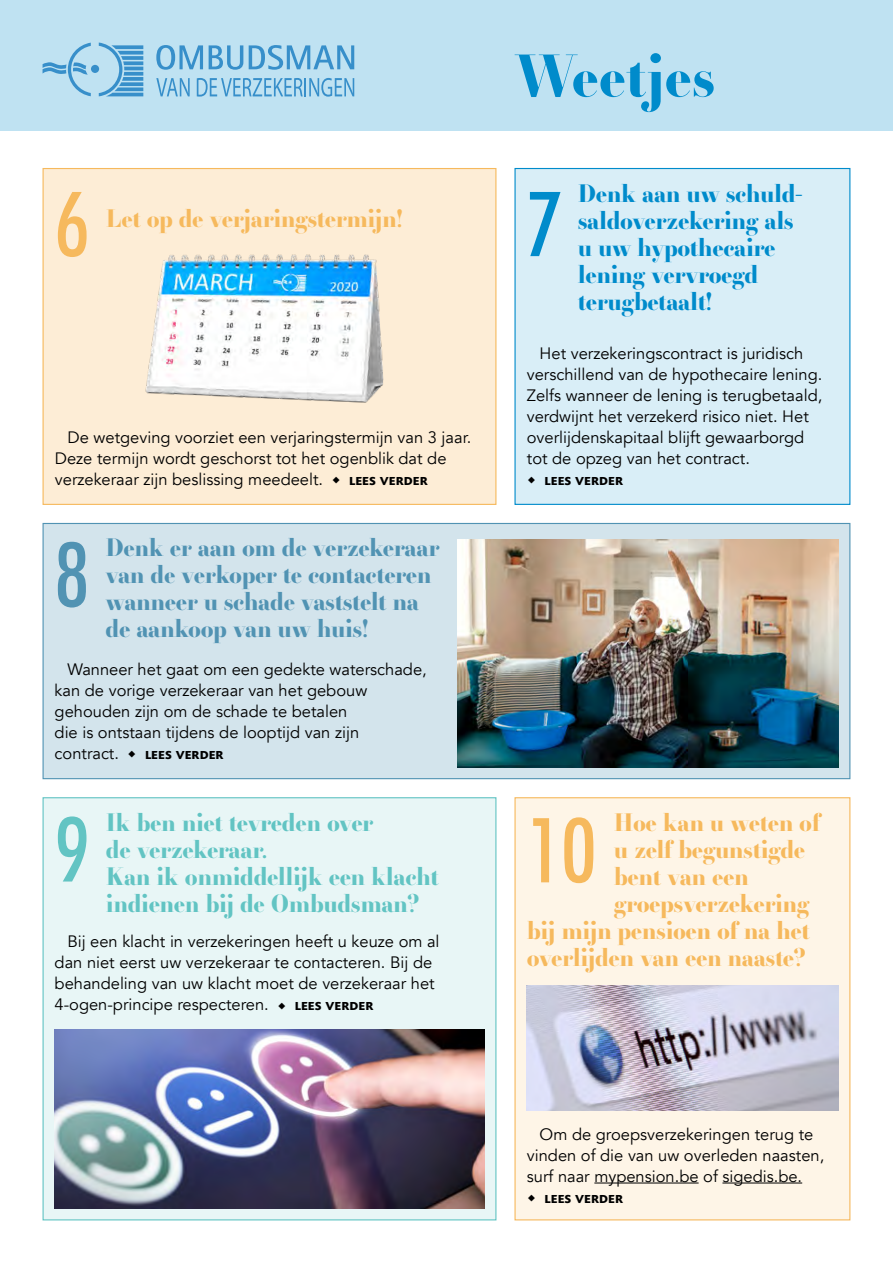
<style>
.page{position:relative;width:893px;height:1263px;background:#fff}
.page>*{position:absolute;margin:0;border:0;box-sizing:border-box;transform-origin:0 0}
.t1{font:500 condensed 90px "Futura BT";color:#f6b95d}
.t2{font:500 condensed 90px "Futura BT";color:#008bcb}
.t3{font:500 condensed 90px "Futura BT";color:#62c4c3}
.t4{font:500 condensed 90px "Futura BT";color:#5193b3}
.t5{font:700 57px "Essonnes Headline";color:#008bcb}
.t6{font:700 24px "Essonnes Headline";letter-spacing:-.02em;color:#f6b95d}
.t7{font:700 24px/27px "Essonnes Headline";letter-spacing:-.02em;color:#5193b3}
.t8{font:700 24px/27px "Essonnes Headline";letter-spacing:-.02em;color:#62c4c3}
.t9{font:700 24px/27px "Essonnes Headline";letter-spacing:-.02em;color:#008bcb}
.t10{font:16.5px/21px "Avenir";color:#000}
.t11{font:800 16.5px "Bliss Caps";color:#000}
</style>
<div class="page">
<div style="left:43px;top:797px;width:453px;height:423px;background:#e8f6f6;border:1px solid #62c4c3"></div>
<div style="left:514px;top:168px;width:336px;height:337px;background:#d9eef7;border:1px solid #008bcb"></div>
<div style="left:0;top:0;width:893px;height:131px;background:#bfe2f2"></div>
<div style="left:43px;top:168px;width:453px;height:337px;background:#fdedd6;border:1px solid #f6b95d"></div>
<div style="left:43px;top:523px;width:807px;height:256px;background:#d3e4ec;border:1px solid #5193b3"></div>
<div style="left:514px;top:797px;width:336px;height:423px;background:#fef5e7;border:1px solid #f6b95d"></div>
<svg style="left:43px;top:43px;width:100px;height:53px"></svg>
<div style="left:91px;top:65px;width:8px;height:8px;background:#378fca;border-radius:50%"></div>
<svg style="left:156px;top:45px;width:47px;height:25px"></svg>
<svg style="left:209px;top:45px;width:34px;height:25px"></svg>
<svg style="left:249px;top:45px;width:105px;height:25px"></svg>
<svg style="left:156px;top:78px;width:34px;height:18px"></svg>
<svg style="left:197px;top:78px;width:157px;height:18px"></svg>
<img style="left:457px;top:539px;width:381px;height:228px">
<hr style="left:594px;top:1182px;width:105px;height:1px;background:#000">
<hr style="left:722px;top:1182px;width:80px;height:1px;background:#000">
<img style="left:55px;top:1029px;width:429px;height:179px">
<img style="left:145px;top:254px;width:239px;height:149px">
<img style="left:527px;top:986px;width:311px;height:124px">
<h1 class="t1" style="left:55px;top:170px;width:36px">6</h1>
<h3 class="t6" style="left:106px;top:201px;width:298px">Let op de verjaringstermijn!</h3>
<p class="t10" style="left:55px;top:427px;width:418px;text-indent:13px">De wetgeving voorziet een verjaringstermijn van 3 jaar.<br>Deze termijn wordt geschorst tot het ogenblik dat de verzekeraar zijn beslissing meedeelt.</p>
<p class="t11" style="left:349px;top:471px;width:80px">lees verder</p>
<h1 class="t4" style="left:55px;top:520px;width:36px">8</h1>
<h3 class="t7" style="left:106px;top:533px;width:335px">Denk er aan om de verzekeraar van de verkoper te contacteren wanneer u schade vaststelt na de aankoop van uw huis!</h3>
<p class="t10" style="left:55px;top:659px;width:374px;text-indent:13px">Wanneer het gaat om een gedekte waterschade, kan de vorige verzekeraar van het gebouw gehouden zijn om de schade te betalen<br>die is ontstaan tijdens de looptijd van zijn contract.</p>
<p class="t11" style="left:145px;top:745px;width:80px">lees verder</p>
<h1 class="t3" style="left:55px;top:795px;width:36px">9</h1>
<h3 class="t8" style="left:106px;top:807px;width:335px">Ik ben niet tevreden over<br>de verzekeraar.<br>Kan ik onmiddellijk een klacht indienen bij de Ombudsman?</h3>
<p class="t10" style="left:55px;top:931px;width:386px;text-indent:13px">Bij een klacht in verzekeringen heeft u keuze om al dan niet eerst uw verzekeraar te contacteren. Bij de behandeling van uw klacht moet de verzekeraar het 4-ogen-principe respecteren.</p>
<p class="t11" style="left:295px;top:996px;width:80px">lees verder</p>
<h2 class="t5" style="left:514px;top:35px;width:202px">Weetjes</h2>
<h1 class="t2" style="left:527px;top:170px;width:36px">7</h1>
<h3 class="t9" style="left:578px;top:179px;width:226px">Denk aan uw schuld&shy;saldoverzekering als u uw hypothecaire lening vervroegd terugbetaalt!</h3>
<p class="t10" style="left:527px;top:343px;width:297px;text-indent:13px">Het verzekeringscontract is juridisch verschillend van de hypothecaire lening.<br>Zelfs wanneer de lening is terugbetaald, verdwijnt het verzekerd risico niet. Het overlijdenskapitaal blijft gewaarborgd tot de opzeg van het contract.</p>
<p class="t11" style="left:545px;top:471px;width:80px">lees verder</p>
<h1 class="t1" style="left:527px;top:796px;width:71px">10</h1>
<h3 class="t6" style="left:614px;top:805px;width:208px">Hoe kan u weten of</h3>
<h3 class="t6" style="left:614px;top:832px;width:193px">u zelf begunstigde</h3>
<h3 class="t6" style="left:614px;top:859px;width:136px">bent van een</h3>
<h3 class="t6" style="left:614px;top:886px;width:197px">groepsverzekering</h3>
<h3 class="t6" style="left:527px;top:913px;width:285px">bij mijn pensioen of na het</h3>
<h3 class="t6" style="left:527px;top:940px;width:281px">overlijden van een naaste?</h3>
<p class="t10" style="left:527px;top:1124px;width:299px;text-indent:13px">Om de groepsverzekeringen terug te vinden of die van uw overleden naasten, surf naar mypension.be of sigedis.be.</p>
<p class="t11" style="left:545px;top:1189px;width:80px">lees verder</p>
</div>
